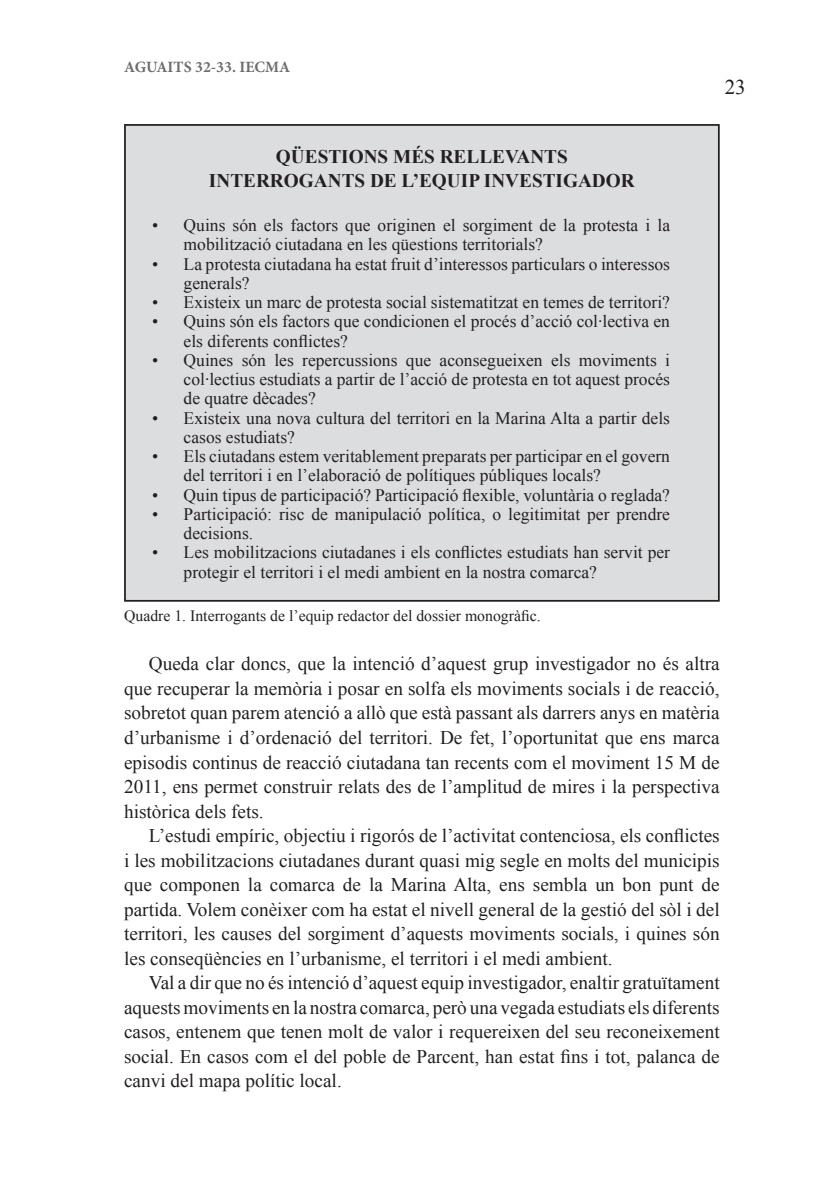
<style>
.page{position:relative;width:819px;height:1191px;background:#fff}
.page>*{position:absolute;margin:0;border:0;box-sizing:border-box;transform-origin:0 0}
.t1{font:21px "Times New Roman";color:#231f20}
.t2{font:19.25px/24.5px "Times New Roman";color:#231f20;text-align:justify}
.t3{font:700 19.25px/24.5px "Times New Roman";color:#231f20;text-align:center}
.t4{font:17.5px/19.2px "Times New Roman";color:#231f20}
.t5{font:15.75px "Times New Roman";color:#231f20}
.t6{font:700 15.75px "Minion Pro";color:#6c6d70}
</style>
<div class="page">
<div style="left:125px;top:125px;width:593px;height:476px;background:#dcdddf"></div>
<div style="left:124px;top:124px;width:595px;height:477px;border:2px solid #231f20"></div>
<p class="t6" style="left:124px;top:56px;width:168px">AGUAITS 32-33. IECMA</p>
<p class="t1" style="left:724px;top:73px;width:22px">23</p>
<p class="t3" style="left:209px;top:144px;width:427px">QÜESTIONS MÉS RELLEVANTS<br>INTERROGANTS DE L’EQUIP INVESTIGADOR</p>
<p class="t4" style="left:184px;top:215px;width:488px;text-indent:-32px">• Quins són els factors que originen el sorgiment de la protesta i la mobilització ciutadana en les qüestions territorials?</p>
<p class="t4" style="left:184px;top:254px;width:488px;text-indent:-32px">• La protesta ciutadana ha estat fruit d’interessos particulars o interessos generals?</p>
<p class="t4" style="left:152px;top:292px;width:519px">• Existeix un marc de protesta social sistematitzat en temes de territori?</p>
<p class="t4" style="left:184px;top:311px;width:488px;text-indent:-32px">• Quins són els factors que condicionen el procés d’acció col·lectiva en els diferents conflictes?</p>
<p class="t4" style="left:184px;top:350px;width:488px;text-align:justify;text-indent:-32px">• Quines són les repercussions que aconsegueixen els moviments i col·lectius estudiats a partir de l’acció de protesta en tot aquest procés de quatre dècades?</p>
<p class="t4" style="left:184px;top:408px;width:488px;text-indent:-32px">• Existeix una nova cultura del territori en la Marina Alta a partir dels casos estudiats?</p>
<p class="t4" style="left:184px;top:446px;width:488px;text-indent:-32px">• Els ciutadans estem veritablement preparats per participar en el govern del territori i en l’elaboració de polítiques públiques locals?</p>
<p class="t4" style="left:152px;top:485px;width:519px">• Quin tipus de participació? Participació flexible, voluntària o reglada?</p>
<p class="t4" style="left:184px;top:504px;width:488px;text-indent:-32px">• Participació: risc de manipulació política, o legitimitat per prendre decisions.</p>
<p class="t4" style="left:184px;top:542px;width:488px;text-indent:-32px">• Les mobilitzacions ciutadanes i els conflictes estudiats han servit per protegir el territori i el medi ambient en la nostra comarca?</p>
<p class="t5" style="left:124px;top:605px;width:418px">Quadre 1. Interrogants de l’equip redactor del dossier monogràfic.</p>
<p class="t2" style="left:124px;top:651px;width:597px;text-indent:25px">Queda clar doncs, que la intenció d’aquest grup investigador no és altra que recuperar la memòria i posar en solfa els moviments socials i de reacció, sobretot quan parem atenció a allò que està passant als darrers anys en matèria d’urbanisme i d’ordenació del territori. De fet, l’oportunitat que ens marca episodis continus de reacció ciutadana tan recents com el moviment 15 M de 2011, ens permet construir relats des de l’amplitud de mires i la perspectiva històrica dels fets.</p>
<p class="t2" style="left:124px;top:823px;width:597px;text-indent:25px">L’estudi empíric, objectiu i rigorós de l’activitat contenciosa, els conflictes i les mobilitzacions ciutadanes durant quasi mig segle en molts del municipis que componen la comarca de la Marina Alta, ens sembla un bon punt de partida. Volem conèixer com ha estat el nivell general de la gestió del sòl i del territori, les causes del sorgiment d’aquests moviments socials, i quines són les conseqüències en l’urbanisme, el territori i el medi ambient.</p>
<p class="t2" style="left:124px;top:970px;width:597px;text-indent:25px">Val a dir que no és intenció d’aquest equip investigador, enaltir gratuïtament aquests moviments en la nostra comarca, però una vegada estudiats els diferents casos, entenem que tenen molt de valor i requereixen del seu reconeixement social. En casos com el del poble de Parcent, han estat fins i tot, palanca de canvi del mapa polític local.</p>
</div>
